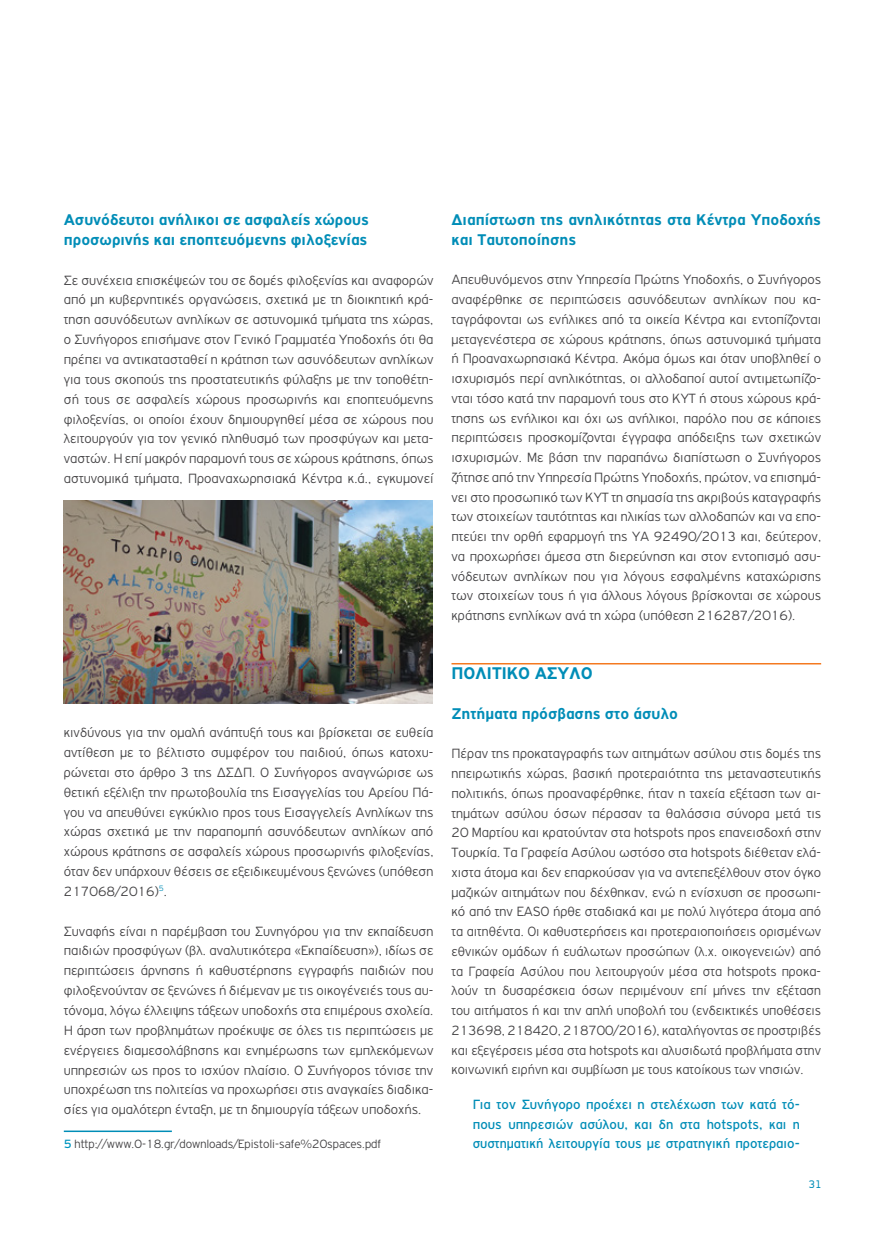
<style>
.page{position:relative;width:885px;height:1234px;background:#fff}
.page>*{position:absolute;margin:0;border:0;box-sizing:border-box;transform-origin:0 0}
.t1{font:700 18px "PF Highway Gothic";color:#008db7}
.t2{font:700 16.5px/19.8px "PF Highway Gothic";color:#008db7}
.t3{font:300 14.25px/19.8px "PF Highway Gothic";color:#414042;text-align:justify}
.Tonismena{font:14.25px/19.8px "PF Highway Gothic";color:#008db7;text-align:justify}
.t4{font:300 12.75px "PF Highway Gothic";color:#414042}
.t5{font:10.5px "PF Sector A";color:#008db7}
.s1{font-weight:400;color:#0095be}
</style>
<div class="page">
<hr style="left:64px;top:1130px;width:108px;height:1px;background:#008db7">
<hr style="left:451px;top:662px;width:370px;height:2px;background:#f47920">
<img style="left:63px;top:500px;width:369px;height:203px">
<p class="t2" style="left:64px;top:210px;width:306px">Ασυνόδευτοι ανήλικοι σε ασφαλείς χώρους προσωρινής και εποπτευόμενης φιλοξενίας</p>
<p class="t3" style="left:64px;top:270px;width:371px">Σε συνέχεια επισκέψεών του σε δομές φιλοξενίας και αναφορών από μη κυβερνητικές οργανώσεις, σχετικά με τη διοικητική κρά&shy;τηση ασυνόδευτων ανηλίκων σε αστυνομικά τμήματα της χώρας, ο Συνήγορος επισήμανε στον Γενικό Γραμματέα Υποδοχής ότι θα πρέπει να αντικατασταθεί η κράτηση των ασυνόδευτων ανηλίκων για τους σκοπούς της προστατευτικής φύλαξης με την τοποθέτη&shy;σή τους σε ασφαλείς χώρους προσωρινής και εποπτευόμενης φιλοξενίας, οι οποίοι έχουν δημιουργηθεί μέσα σε χώρους που λειτουργούν για τον γενικό πληθυσμό των προσφύγων και μετα&shy;ναστών. Η επί μακρόν παραμονή τους σε χώρους κράτησης, όπως αστυνομικά τμήματα, Προαναχωρησιακά Κέντρα κ.ά., εγκυμονεί</p>
<p class="t2" style="left:451px;top:210px;width:371px">Διαπίστωση της ανηλικότητας στα Κέντρα Υποδοχής και Ταυτοποίησης</p>
<p class="t3" style="left:451px;top:270px;width:371px">Απευθυνόμενος στην Υπηρεσία Πρώτης Υποδοχής, ο Συνήγορος αναφέρθηκε σε περιπτώσεις ασυνόδευτων ανηλίκων που κα&shy;ταγράφονται ως ενήλικες από τα οικεία Κέντρα και εντοπίζονται μεταγενέστερα σε χώρους κράτησης, όπως αστυνομικά τμήματα ή Προαναχωρησιακά Κέντρα. Ακόμα όμως και όταν υποβληθεί ο ισχυρισμός περί ανηλικότητας, οι αλλοδαποί αυτοί αντιμετωπίζο&shy;νται τόσο κατά την παραμονή τους στο ΚΥΤ ή στους χώρους κρά&shy;τησης ως ενήλικοι και όχι ως ανήλικοι, παρόλο που σε κάποιες περιπτώσεις προσκομίζονται έγγραφα απόδειξης των σχετικών ισχυρισμών. Με βάση την παραπάνω διαπίστωση ο Συνήγορος ζήτησε από την Υπηρεσία Πρώτης Υποδοχής, πρώτον, να επισημά&shy;νει στο προσωπικό των ΚΥΤ τη σημασία της ακριβούς καταγραφής των στοιχείων ταυτότητας και ηλικίας των αλλοδαπών και να επο&shy;πτεύει την ορθή εφαρμογή της ΥΑ 92490/2013 και, δεύτερον, να προχωρήσει άμεσα στη διερεύνηση και στον εντοπισμό ασυ&shy;νόδευτων ανηλίκων που για λόγους εσφαλμένης καταχώρισης των στοιχείων τους ή για άλλους λόγους βρίσκονται σε χώρους κράτησης ενηλίκων ανά τη χώρα (υπόθεση 216287/2016).</p>
<p class="t3" style="left:64px;top:722px;width:371px">κινδύνους για την ομαλή ανάπτυξή τους και βρίσκεται σε ευθεία αντίθεση με το βέλτιστο συμφέρον του παιδιού, όπως κατοχυ&shy;ρώνεται στο άρθρο 3 της ΔΣΔΠ. Ο Συνήγορος αναγνώρισε ως θετική εξέλιξη την πρωτοβουλία της Εισαγγελίας του Αρείου Πά&shy;γου να απευθύνει εγκύκλιο προς τους Εισαγγελείς Ανηλίκων της χώρας σχετικά με την παραπομπή ασυνόδευτων ανηλίκων από χώρους κράτησης σε ασφαλείς χώρους προσωρινής φιλοξενίας, όταν δεν υπάρχουν θέσεις σε εξειδικευμένους ξενώνες (υπόθεση 217068/2016)<sup>5</sup>.</p>
<p class="t3" style="left:64px;top:920px;width:371px">Συναφής είναι η παρέμβαση του Συνηγόρου για την εκπαίδευση παιδιών προσφύγων (βλ. αναλυτικότερα «Εκπαίδευση»), ιδίως σε περιπτώσεις άρνησης ή καθυστέρησης εγγραφής παιδιών που φιλοξενούνταν σε ξενώνες ή διέμεναν με τις οικογένειές τους αυ&shy;τόνομα, λόγω έλλειψης τάξεων υποδοχής στα επιμέρους σχολεία.<br>Η άρση των προβλημάτων προέκυψε σε όλες τις περιπτώσεις με ενέργειες διαμεσολάβησης και ενημέρωσης των εμπλεκόμενων υπηρεσιών ως προς το ισχύον πλαίσιο. Ο Συνήγορος τόνισε την υποχρέωση της πολιτείας να προχωρήσει στις αναγκαίες διαδικα&shy;σίες για ομαλότερη ένταξη, με τη δημιουργία τάξεων υποδοχής.</p>
<p class="t4" style="left:64px;top:1137px;width:319px"><span class="s1">5</span> http://www.0-18.gr/downloads/Epistoli-safe%20spaces.pdf</p>
<p class="t1" style="left:451px;top:663px;width:143px">ΠΟΛΙΤΙΚΟ ΑΣΥΛΟ</p>
<p class="t2" style="left:451px;top:703px;width:228px">Ζητήματα πρόσβασης στο άσυλο</p>
<p class="t3" style="left:451px;top:743px;width:371px">Πέραν της προκαταγραφής των αιτημάτων ασύλου στις δομές της ηπειρωτικής χώρας, βασική προτεραιότητα της μεταναστευτικής πολιτικής, όπως προαναφέρθηκε, ήταν η ταχεία εξέταση των αι&shy;τημάτων ασύλου όσων πέρασαν τα θαλάσσια σύνορα μετά τις 20 Μαρτίου και κρατούνταν στα hotspots προς επανεισδοχή στην Τουρκία. Τα Γραφεία Ασύλου ωστόσο στα hotspots διέθεταν ελά&shy;χιστα άτομα και δεν επαρκούσαν για να αντεπεξέλθουν στον όγκο μαζικών αιτημάτων που δέχθηκαν, ενώ η ενίσχυση σε προσωπι&shy;κό από την EASO ήρθε σταδιακά και με πολύ λιγότερα άτομα από τα αιτηθέντα. Οι καθυστερήσεις και προτεραιοποιήσεις ορισμένων εθνικών ομάδων ή ευάλωτων προσώπων (λ.χ. οικογενειών) από τα Γραφεία Ασύλου που λειτουργούν μέσα στα hotspots προκα&shy;λούν τη δυσαρέσκεια όσων περιμένουν επί μήνες την εξέταση του αιτήματος ή και την απλή υποβολή του (ενδεικτικές υποθέσεις 213698, 218420, 218700/2016), καταλήγοντας σε προστριβές και εξεγέρσεις μέσα στα hotspots και αλυσιδωτά προβλήματα στην κοινωνική ειρήνη και συμβίωση με τους κατοίκους των νησιών.</p>
<p class="Tonismena" style="left:472px;top:1093px;width:328px">Για τον Συνήγορο προέχει η στελέχωση των κατά τό&shy;πους υπηρεσιών ασύλου, και δη στα hotspots, και η συστηματική λειτουργία τους με στρατηγική προτεραιο-</p>
<p class="t5" style="left:808px;top:1177px;width:15px">31</p>
</div>
